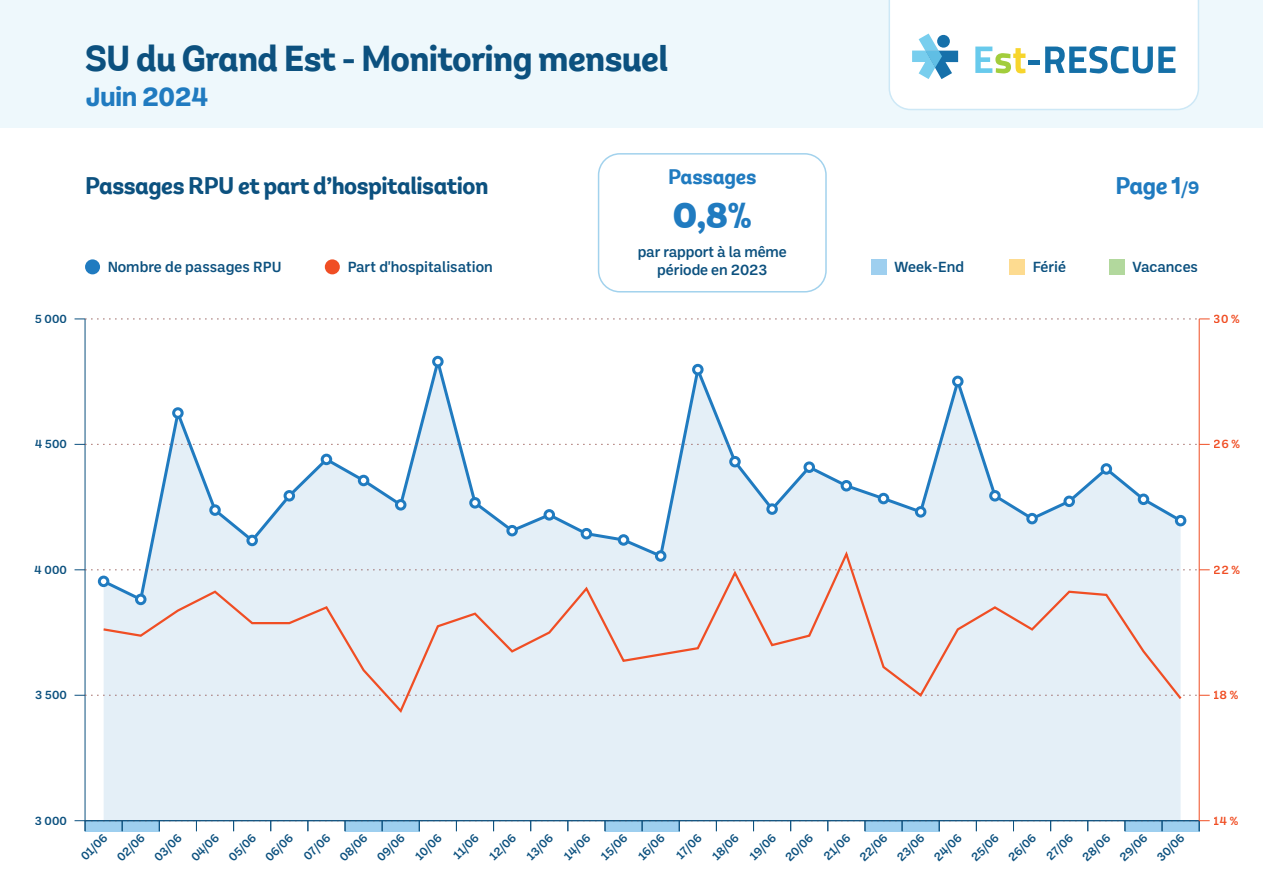
<style>
.page{position:relative;width:1263px;height:893px;background:#fff}
.page>*{position:absolute;margin:0;border:0;box-sizing:border-box;transform-origin:0 0}
.t1{font:700 36px "Andes Neue Alt 3";letter-spacing:-.02em;color:#0c517f}
.t2{font:900 36px "Andes Neue Alt 3";color:#207bc0}
.t3{font:700 27px "Ballinger";letter-spacing:-.02em;color:#207bc0}
.t4{font:700 24px "Andes Neue Alt 3";letter-spacing:-.02em;color:#0c517f}
.t5{font:700 24px "Andes Neue Alt 3";color:#207bc0}
.t6{font:700 21px "Andes Neue Alt 3";letter-spacing:-.01em;color:#207bc0}
.t7{font:500 15px/18px "Ballinger";color:#0c517f;text-align:center}
.t8{font:500 12px "Ballinger";letter-spacing:.015em;color:#0c517f}
.t9{font:500 12px "Ballinger";letter-spacing:-.005em;color:#f04e24}
.s1{font-size:18px}
</style>
<div class="page">
<div style="left:0;top:0;width:1263px;height:128px;background:#eef8fc"></div>
<hr style="left:85px;top:831px;width:1114px;height:1px;background:#0c517f">
<div style="left:872px;top:259px;width:15px;height:15px;background:#9ecfef"></div>
<div style="left:1010px;top:259px;width:15px;height:15px;background:#fddb90"></div>
<div style="left:1109px;top:259px;width:15px;height:15px;background:#b2d89d"></div>
<div style="left:104px;top:715px;width:1076px;height:105px;background:#e4eff7"></div>
<svg style="left:100px;top:355px;width:1085px;height:232px"></svg>
<div style="left:98px;top:576px;width:11px;height:11px;border:3px solid #207bc0;border-radius:50%"></div>
<div style="left:174px;top:409px;width:8px;height:8px;background:#fff;border-radius:50%"></div>
<div style="left:172px;top:407px;width:12px;height:12px;border:3px solid #207bc0;border-radius:50%"></div>
<div style="left:211px;top:506px;width:8px;height:8px;background:#fff;border-radius:50%"></div>
<div style="left:209px;top:504px;width:12px;height:12px;border:3px solid #207bc0;border-radius:50%"></div>
<div style="left:248px;top:536px;width:8px;height:9px;background:#fff;border-radius:50%"></div>
<div style="left:246px;top:535px;width:12px;height:11px;border:3px solid #207bc0;border-radius:50%"></div>
<div style="left:285px;top:492px;width:9px;height:8px;background:#fff;border-radius:50%"></div>
<div style="left:284px;top:490px;width:11px;height:12px;border:3px solid #207bc0;border-radius:50%"></div>
<div style="left:322px;top:455px;width:9px;height:9px;background:#fff;border-radius:50%"></div>
<div style="left:321px;top:454px;width:11px;height:11px;border:3px solid #207bc0;border-radius:50%"></div>
<div style="left:359px;top:476px;width:9px;height:9px;background:#fff;border-radius:50%"></div>
<div style="left:358px;top:475px;width:11px;height:11px;border:3px solid #207bc0;border-radius:50%"></div>
<div style="left:396px;top:501px;width:9px;height:8px;background:#fff;border-radius:50%"></div>
<div style="left:395px;top:499px;width:11px;height:12px;border:3px solid #207bc0;border-radius:50%"></div>
<div style="left:434px;top:357px;width:8px;height:9px;background:#fff;border-radius:50%"></div>
<div style="left:432px;top:356px;width:12px;height:11px;border:3px solid #207bc0;border-radius:50%"></div>
<div style="left:471px;top:499px;width:8px;height:8px;background:#fff;border-radius:50%"></div>
<div style="left:469px;top:497px;width:12px;height:12px;border:3px solid #207bc0;border-radius:50%"></div>
<div style="left:508px;top:526px;width:8px;height:9px;background:#fff;border-radius:50%"></div>
<div style="left:506px;top:525px;width:12px;height:11px;border:3px solid #207bc0;border-radius:50%"></div>
<div style="left:545px;top:511px;width:8px;height:8px;background:#fff;border-radius:50%"></div>
<div style="left:543px;top:509px;width:12px;height:12px;border:3px solid #207bc0;border-radius:50%"></div>
<div style="left:582px;top:529px;width:9px;height:9px;background:#fff;border-radius:50%"></div>
<div style="left:581px;top:528px;width:11px;height:11px;border:3px solid #207bc0;border-radius:50%"></div>
<div style="left:619px;top:536px;width:9px;height:8px;background:#fff;border-radius:50%"></div>
<div style="left:618px;top:534px;width:11px;height:12px;border:3px solid #207bc0;border-radius:50%"></div>
<div style="left:693px;top:365px;width:9px;height:9px;background:#fff;border-radius:50%"></div>
<div style="left:692px;top:364px;width:12px;height:11px;border:3px solid #207bc0;border-radius:50%"></div>
<div style="left:731px;top:457px;width:8px;height:9px;background:#fff;border-radius:50%"></div>
<div style="left:729px;top:456px;width:12px;height:11px;border:3px solid #207bc0;border-radius:50%"></div>
<div style="left:768px;top:505px;width:8px;height:8px;background:#fff;border-radius:50%"></div>
<div style="left:766px;top:503px;width:12px;height:12px;border:3px solid #207bc0;border-radius:50%"></div>
<div style="left:805px;top:463px;width:8px;height:8px;background:#fff;border-radius:50%"></div>
<div style="left:803px;top:461px;width:12px;height:12px;border:3px solid #207bc0;border-radius:50%"></div>
<div style="left:842px;top:481px;width:9px;height:9px;background:#fff;border-radius:50%"></div>
<div style="left:841px;top:480px;width:11px;height:11px;border:3px solid #207bc0;border-radius:50%"></div>
<div style="left:879px;top:494px;width:9px;height:9px;background:#fff;border-radius:50%"></div>
<div style="left:878px;top:493px;width:11px;height:11px;border:3px solid #207bc0;border-radius:50%"></div>
<div style="left:916px;top:508px;width:9px;height:8px;background:#fff;border-radius:50%"></div>
<div style="left:915px;top:506px;width:11px;height:12px;border:3px solid #207bc0;border-radius:50%"></div>
<div style="left:953px;top:377px;width:9px;height:9px;background:#fff;border-radius:50%"></div>
<div style="left:952px;top:376px;width:11px;height:11px;border:3px solid #207bc0;border-radius:50%"></div>
<div style="left:991px;top:492px;width:8px;height:8px;background:#fff;border-radius:50%"></div>
<div style="left:989px;top:490px;width:12px;height:12px;border:3px solid #207bc0;border-radius:50%"></div>
<div style="left:1028px;top:514px;width:8px;height:9px;background:#fff;border-radius:50%"></div>
<div style="left:1026px;top:513px;width:12px;height:11px;border:3px solid #207bc0;border-radius:50%"></div>
<div style="left:1065px;top:497px;width:8px;height:9px;background:#fff;border-radius:50%"></div>
<div style="left:1063px;top:496px;width:12px;height:11px;border:3px solid #207bc0;border-radius:50%"></div>
<div style="left:1102px;top:465px;width:8px;height:8px;background:#fff;border-radius:50%"></div>
<div style="left:1100px;top:463px;width:12px;height:12px;border:3px solid #207bc0;border-radius:50%"></div>
<div style="left:1139px;top:495px;width:9px;height:9px;background:#fff;border-radius:50%"></div>
<div style="left:1138px;top:494px;width:11px;height:11px;border:3px solid #207bc0;border-radius:50%"></div>
<div style="left:1176px;top:516px;width:9px;height:9px;background:#fff;border-radius:50%"></div>
<div style="left:1175px;top:515px;width:11px;height:11px;border:3px solid #207bc0;border-radius:50%"></div>
<hr style="left:85px;top:319px;width:1px;height:502px;background:#0c517f">
<div style="left:85px;top:259px;width:15px;height:15px;background:#207bc0;border-radius:50%"></div>
<div style="left:325px;top:259px;width:15px;height:15px;background:#f04e24;border-radius:50%"></div>
<div style="left:101px;top:548px;width:1083px;height:167px;background:#e4eff7"></div>
<hr style="left:1199px;top:319px;width:1px;height:502px;background:#f04e24">
<svg style="left:75px;top:820px;width:1135px;height:11px"></svg>
<svg style="left:75px;top:695px;width:1135px;height:1px"></svg>
<svg style="left:75px;top:569px;width:1135px;height:1px"></svg>
<svg style="left:75px;top:444px;width:1135px;height:1px"></svg>
<svg style="left:75px;top:319px;width:1135px;height:1px"></svg>
<svg style="left:888px;top:0;width:311px;height:110px;background:#e9f3f6"></svg>
<div style="left:937px;top:35px;width:13px;height:13px;background:#1670aa;border-radius:50%"></div>
<div style="left:598px;top:153px;width:229px;height:140px;border:2px solid #a2d2ed;border-radius:21px"></div>
<h1 class="t1" style="left:85px;top:34px;width:585px">SU du Grand Est - Monitoring mensuel</h1>
<h2 class="t3" style="left:85px;top:78px;width:125px">Juin 2024</h2>
<p class="t8" style="left:35px;top:310px;width:34px">5 000</p>
<h3 class="t4" style="left:85px;top:170px;width:405px">Passages RPU et part d’hospitalisation</h3>
<h3 class="t6" style="left:668px;top:162px;width:90px">Passages</h3>
<p class="t7" style="left:108px;top:257px;width:175px">Nombre de passages RPU</p>
<p class="t7" style="left:347px;top:257px;width:147px">Part d'hospitalisation</p>
<h1 class="t2" style="left:673px;top:190px;width:80px">0,8%</h1>
<p class="t7" style="left:638px;top:242px;width:150px">par rapport à la même période en 2023</p>
<h3 class="t5" style="left:1115px;top:170px;width:85px">Page 1<span class="s1">/9</span></h3>
<p class="t7" style="left:894px;top:257px;width:71px">Week-End</p>
<p class="t7" style="left:1032px;top:257px;width:35px">Férié</p>
<p class="t7" style="left:1132px;top:257px;width:67px">Vacances</p>
<p class="t9" style="left:1214px;top:310px;width:27px">30 %</p>
<p class="t8" style="left:35px;top:436px;width:34px">4 500</p>
<p class="t9" style="left:1214px;top:436px;width:28px">26 %</p>
<p class="t8" style="left:34px;top:561px;width:34px">4 000</p>
<p class="t9" style="left:1214px;top:561px;width:28px">22 %</p>
<p class="t8" style="left:35px;top:687px;width:33px">3 500</p>
<p class="t9" style="left:1214px;top:687px;width:26px">18 %</p>
<p class="t8" style="left:35px;top:812px;width:34px">3 000</p>
<p class="t8" style="left:77px;top:852px;width:34px;rotate:-45deg">01/06</p>
<p class="t8" style="left:113px;top:853px;width:35px;rotate:-45deg">02/06</p>
<p class="t8" style="left:150px;top:853px;width:35px;rotate:-45deg">03/06</p>
<p class="t8" style="left:187px;top:854px;width:35px;rotate:-45deg">04/06</p>
<p class="t8" style="left:225px;top:853px;width:35px;rotate:-45deg">05/06</p>
<p class="t8" style="left:261px;top:854px;width:35px;rotate:-45deg">06/06</p>
<p class="t8" style="left:300px;top:852px;width:34px;rotate:-45deg">07/06</p>
<p class="t8" style="left:336px;top:854px;width:35px;rotate:-45deg">08/06</p>
<p class="t8" style="left:373px;top:853px;width:35px;rotate:-45deg">09/06</p>
<p class="t8" style="left:412px;top:852px;width:33px;rotate:-45deg">10/06</p>
<p class="t8" style="left:449px;top:851px;width:32px;rotate:-45deg">11/06</p>
<p class="t8" style="left:485px;top:853px;width:34px;rotate:-45deg">12/06</p>
<p class="t8" style="left:523px;top:852px;width:34px;rotate:-45deg">13/06</p>
<p class="t8" style="left:560px;top:852px;width:34px;rotate:-45deg">14/06</p>
<p class="t8" style="left:597px;top:852px;width:34px;rotate:-45deg">15/06</p>
<p class="t8" style="left:634px;top:852px;width:33px;rotate:-45deg">16/06</p>
<p class="t8" style="left:672px;top:851px;width:32px;rotate:-45deg">17/06</p>
<p class="t8" style="left:708px;top:852px;width:34px;rotate:-45deg">18/06</p>
<p class="t8" style="left:746px;top:852px;width:33px;rotate:-45deg">19/06</p>
<p class="t8" style="left:781px;top:853px;width:35px;rotate:-45deg">20/06</p>
<p class="t8" style="left:820px;top:853px;width:34px;rotate:-45deg">21/06</p>
<p class="t8" style="left:856px;top:854px;width:35px;rotate:-45deg">22/06</p>
<p class="t8" style="left:893px;top:853px;width:35px;rotate:-45deg">23/06</p>
<p class="t8" style="left:930px;top:854px;width:35px;rotate:-45deg">24/06</p>
<p class="t8" style="left:967px;top:853px;width:35px;rotate:-45deg">25/06</p>
<p class="t8" style="left:1004px;top:854px;width:35px;rotate:-45deg">26/06</p>
<p class="t8" style="left:1042px;top:853px;width:34px;rotate:-45deg">27/06</p>
<p class="t8" style="left:1078px;top:854px;width:35px;rotate:-45deg">28/06</p>
<p class="t8" style="left:1116px;top:854px;width:35px;rotate:-45deg">29/06</p>
<p class="t8" style="left:1153px;top:853px;width:35px;rotate:-45deg">30/06</p>
<p class="t9" style="left:1214px;top:812px;width:26px">14 %</p>
</div>
